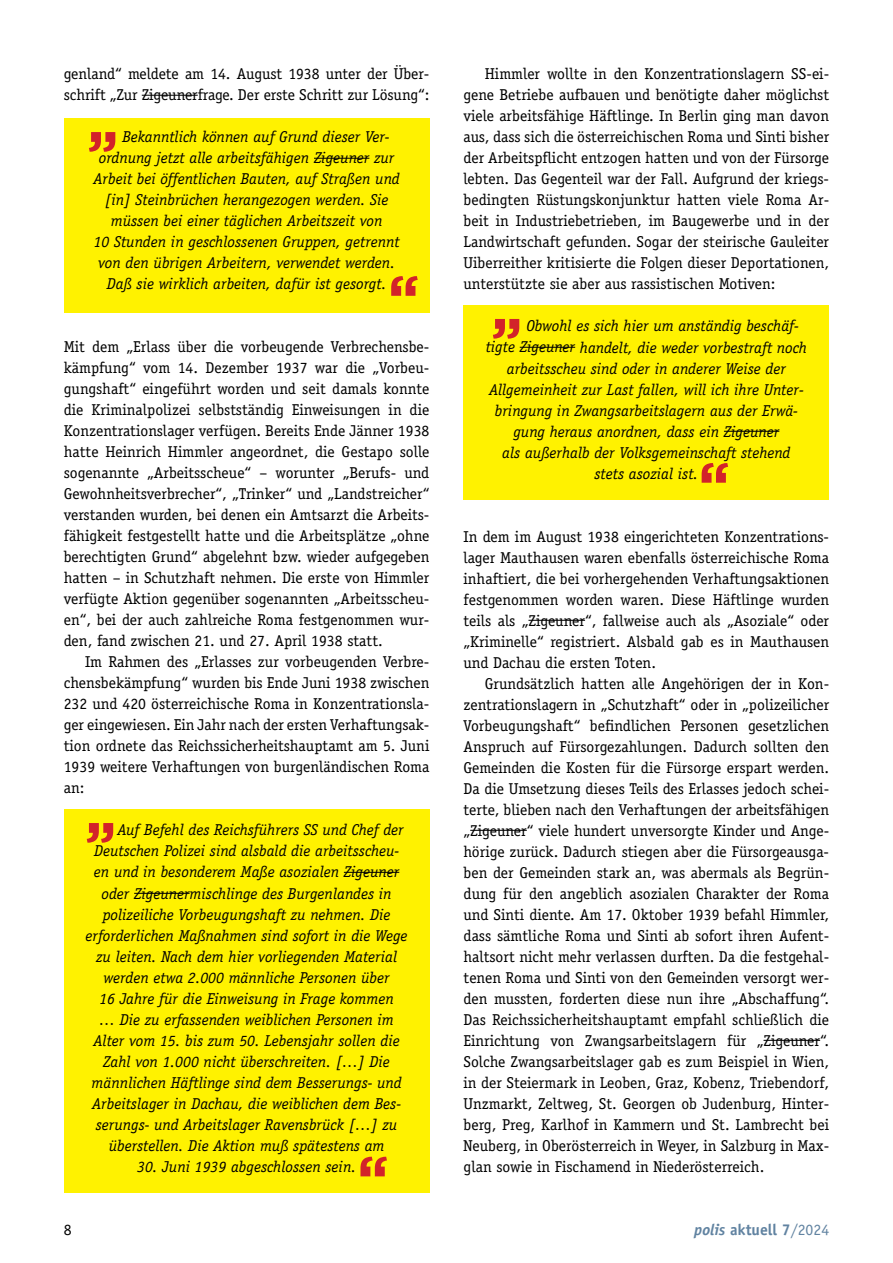
<style>
.page{position:relative;width:893px;height:1263px;background:#fff}
.page>*{position:absolute;margin:0;border:0;box-sizing:border-box;transform-origin:0 0}
.t1{font:15.75px/21px "Officina Serif Std";color:#000;text-align:justify}
.t2{font:italic 15.75px "Officina Serif Std";color:#000}
.t3{font:700 15.75px "Officina Sans Std";color:#6183a1}
.t4{font:15.75px "Officina Sans Std";color:#000}
.s1{font-style:italic}
.s2{font-weight:400}
</style>
<div class="page">
<div style="left:64px;top:118px;width:365px;height:195px;background:#fff200"></div>
<div style="left:64px;top:809px;width:365px;height:383px;background:#fff200"></div>
<div style="left:463px;top:305px;width:366px;height:194px;background:#fff200"></div>
<hr style="left:142px;top:95px;width:56px;height:1px;background:#000">
<hr style="left:314px;top:158px;width:55px;height:1px;background:#000">
<hr style="left:344px;top:872px;width:55px;height:1px;background:#000">
<hr style="left:134px;top:893px;width:56px;height:1px;background:#000">
<hr style="left:520px;top:347px;width:55px;height:1px;background:#000">
<hr style="left:724px;top:431px;width:55px;height:1px;background:#000">
<hr style="left:528px;top:620px;width:57px;height:1px;background:#000">
<hr style="left:470px;top:830px;width:57px;height:1px;background:#000">
<hr style="left:763px;top:1040px;width:57px;height:1px;background:#000">
<svg style="left:89px;top:132px;width:26px;height:20px"></svg>
<svg style="left:87px;top:823px;width:26px;height:20px"></svg>
<svg style="left:493px;top:319px;width:26px;height:20px"></svg>
<svg style="left:391px;top:276px;width:27px;height:20px"></svg>
<svg style="left:360px;top:1157px;width:27px;height:19px"></svg>
<svg style="left:702px;top:463px;width:26px;height:20px"></svg>
<p class="t1" style="left:64px;top:64px;width:367px">genland“ meldete am 14. August 1938 unter der Über&shy;schrift „Zur Zigeunerfrage. Der erste Schritt zur Lösung“:</p>
<p class="t2" style="left:122px;top:128px;width:269px">Bekanntlich können auf Grund dieser Ver-</p>
<p class="t2" style="left:99px;top:149px;width:297px">ordnung jetzt alle arbeitsfähigen Zigeuner zur</p>
<p class="t2" style="left:94px;top:170px;width:308px">Arbeit bei öffentlichen Bauten, auf Straßen und</p>
<p class="t2" style="left:105px;top:191px;width:285px">[in] Steinbrüchen herangezogen werden. Sie</p>
<p class="t2" style="left:111px;top:212px;width:273px">müssen bei einer täglichen Arbeitszeit von</p>
<p class="t2" style="left:94px;top:233px;width:307px">10 Stunden in geschlossenen Gruppen, getrennt</p>
<p class="t2" style="left:98px;top:254px;width:298px">von den übrigen Arbeitern, verwendet werden.</p>
<p class="t2" style="left:107px;top:275px;width:281px">Daß sie wirklich arbeiten, dafür ist gesorgt.</p>
<p class="t1" style="left:64px;top:337px;width:367px">Mit dem „Erlass über die vorbeugende Verbrechensbe&shy;kämpfung“ vom 14. Dezember 1937 war die „Vorbeu&shy;gungshaft“ eingeführt worden und seit damals konnte die Kriminalpolizei selbstständig Einweisungen in die Konzentrationslager verfügen. Bereits Ende Jänner 1938 hatte Heinrich Himmler angeordnet, die Gestapo solle sogenannte „Arbeitsscheue“ – worunter „Berufs- und Gewohnheitsverbrecher“, „Trinker“ und „Landstreicher“ verstanden wurden, bei denen ein Amtsarzt die Arbeits&shy;fähigkeit festgestellt hatte und die Arbeitsplätze „ohne berechtigten Grund“ abgelehnt bzw. wieder aufgegeben hatten – in Schutzhaft nehmen. Die erste von Himmler verfügte Aktion gegenüber sogenannten „Arbeitsscheu&shy;en“, bei der auch zahlreiche Roma festgenommen wur&shy;den, fand zwischen 21. und 27. April 1938 statt.</p>
<p class="t1" style="left:64px;top:652px;width:367px;text-indent:21px">Im Rahmen des „Erlasses zur vorbeugenden Verbre&shy;chensbekämpfung“ wurden bis Ende Juni 1938 zwischen 232 und 420 österreichische Roma in Konzentrationsla&shy;ger eingewiesen. Ein Jahr nach der ersten Verhaftungsak&shy;tion ordnete das Reichssicherheitshauptamt am 5. Juni 1939 weitere Verhaftungen von burgenländischen Roma an:</p>
<p class="t2" style="left:117px;top:821px;width:288px">Auf Befehl des Reichsführers SS und Chef der</p>
<p class="t2" style="left:94px;top:842px;width:307px">Deutschen Polizei sind alsbald die arbeitsscheu-</p>
<p class="t2" style="left:94px;top:863px;width:307px">en und in besonderem Maße asozialen Zigeuner</p>
<p class="t2" style="left:102px;top:884px;width:292px">oder Zigeunermischlinge des Burgenlandes in</p>
<p class="t2" style="left:103px;top:905px;width:289px">polizeiliche Vorbeugungshaft zu nehmen. Die</p>
<p class="t2" style="left:86px;top:926px;width:324px">erforderlichen Maßnahmen sind sofort in die Wege</p>
<p class="t2" style="left:96px;top:947px;width:302px">zu leiten. Nach dem hier vorliegenden Material</p>
<p class="t2" style="left:104px;top:968px;width:288px">werden etwa 2.000 männliche Personen über</p>
<p class="t2" style="left:99px;top:989px;width:296px">16 Jahre für die Einweisung in Frage kommen</p>
<p class="t2" style="left:99px;top:1010px;width:296px">… Die zu erfassenden weiblichen Personen im</p>
<p class="t2" style="left:94px;top:1031px;width:308px">Alter vom 15. bis zum 50. Lebensjahr sollen die</p>
<p class="t2" style="left:103px;top:1052px;width:288px">Zahl von 1.000 nicht überschreiten. […] Die</p>
<p class="t2" style="left:92px;top:1073px;width:312px">männlichen Häftlinge sind dem Besserungs- und</p>
<p class="t2" style="left:92px;top:1094px;width:310px">Arbeitslager in Dachau, die weiblichen dem Bes-</p>
<p class="t2" style="left:96px;top:1115px;width:303px">serungs- und Arbeitslager Ravensbrück […] zu</p>
<p class="t2" style="left:109px;top:1136px;width:277px">überstellen. Die Aktion muß spätestens am</p>
<p class="t2" style="left:137px;top:1157px;width:220px">30. Juni 1939 abgeschlossen sein.</p>
<p class="t1" style="left:463px;top:64px;width:367px;text-indent:21px">Himmler wollte in den Konzentrationslagern SS-ei&shy;gene Betriebe aufbauen und benötigte daher möglichst viele arbeitsfähige Häftlinge. In Berlin ging man davon aus, dass sich die österreichischen Roma und Sinti bisher der Arbeitspflicht entzogen hatten und von der Fürsorge lebten. Das Gegenteil war der Fall. Aufgrund der kriegs&shy;bedingten Rüstungskonjunktur hatten viele Roma Ar&shy;beit in Industriebetrieben, im Baugewerbe und in der Landwirtschaft gefunden. Sogar der steirische Gauleiter Uiberreither kritisierte die Folgen dieser Deportationen, unterstützte sie aber aus rassistischen Motiven:</p>
<p class="t2" style="left:526px;top:317px;width:274px">Obwohl es sich hier um anständig beschäf-</p>
<p class="t2" style="left:486px;top:338px;width:323px">tigte Zigeuner handelt, die weder vorbestraft noch</p>
<p class="t2" style="left:507px;top:359px;width:281px">arbeitsscheu sind oder in anderer Weise der</p>
<p class="t2" style="left:489px;top:380px;width:316px">Allgemeinheit zur Last fallen, will ich ihre Unter-</p>
<p class="t2" style="left:495px;top:401px;width:305px">bringung in Zwangsarbeitslagern aus der Erwä-</p>
<p class="t2" style="left:513px;top:422px;width:267px">gung heraus anordnen, dass ein Zigeuner</p>
<p class="t2" style="left:502px;top:443px;width:290px">als außerhalb der Volksgemeinschaft stehend</p>
<p class="t2" style="left:594px;top:464px;width:105px">stets asozial ist.</p>
<p class="t1" style="left:463px;top:526px;width:367px">In dem im August 1938 eingerichteten Konzentrations&shy;lager Mauthausen waren ebenfalls österreichische Roma inhaftiert, die bei vorhergehenden Verhaftungsaktionen festgenommen worden waren. Diese Häftlinge wurden teils als „Zigeuner“, fallweise auch als „Asoziale“ oder „Kriminelle“ registriert. Alsbald gab es in Mauthausen und Dachau die ersten Toten.</p>
<p class="t1" style="left:463px;top:673px;width:367px;text-indent:21px">Grundsätzlich hatten alle Angehörigen der in Kon&shy;zentrationslagern in „Schutzhaft“ oder in „polizeilicher Vorbeugungshaft“ befindlichen Personen gesetzlichen Anspruch auf Fürsorgezahlungen. Dadurch sollten den Gemeinden die Kosten für die Fürsorge erspart werden.<br>Da die Umsetzung dieses Teils des Erlasses jedoch schei&shy;terte, blieben nach den Verhaftungen der arbeitsfähigen „Zigeuner“ viele hundert unversorgte Kinder und Ange&shy;hörige zurück. Dadurch stiegen aber die Fürsorgeausga&shy;ben der Gemeinden stark an, was abermals als Begrün&shy;dung für den angeblich asozialen Charakter der Roma und Sinti diente. Am 17. Oktober 1939 befahl Himmler, dass sämtliche Roma und Sinti ab sofort ihren Aufent&shy;haltsort nicht mehr verlassen durften. Da die festgehal&shy;tenen Roma und Sinti von den Gemeinden versorgt wer&shy;den mussten, forderten diese nun ihre „Abschaffung“.<br>Das Reichssicherheitshauptamt empfahl schließlich die Einrichtung von Zwangsarbeitslagern für „Zigeuner“.<br>Solche Zwangsarbeitslager gab es zum Beispiel in Wien, in der Steiermark in Leoben, Graz, Kobenz, Triebendorf, Unzmarkt, Zeltweg, St. Georgen ob Judenburg, Hinter&shy;berg, Preg, Karlhof in Kammern und St. Lambrecht bei Neuberg, in Oberösterreich in Weyer, in Salzburg in Max&shy;glan sowie in Fischamend in Niederösterreich.</p>
<p class="t4" style="left:64px;top:1220px;width:9px">8</p>
<p class="t3" style="left:694px;top:1219px;width:137px"><span class="s1">polis</span> aktuell 7<span class="s2">/2024</span></p>
</div>
